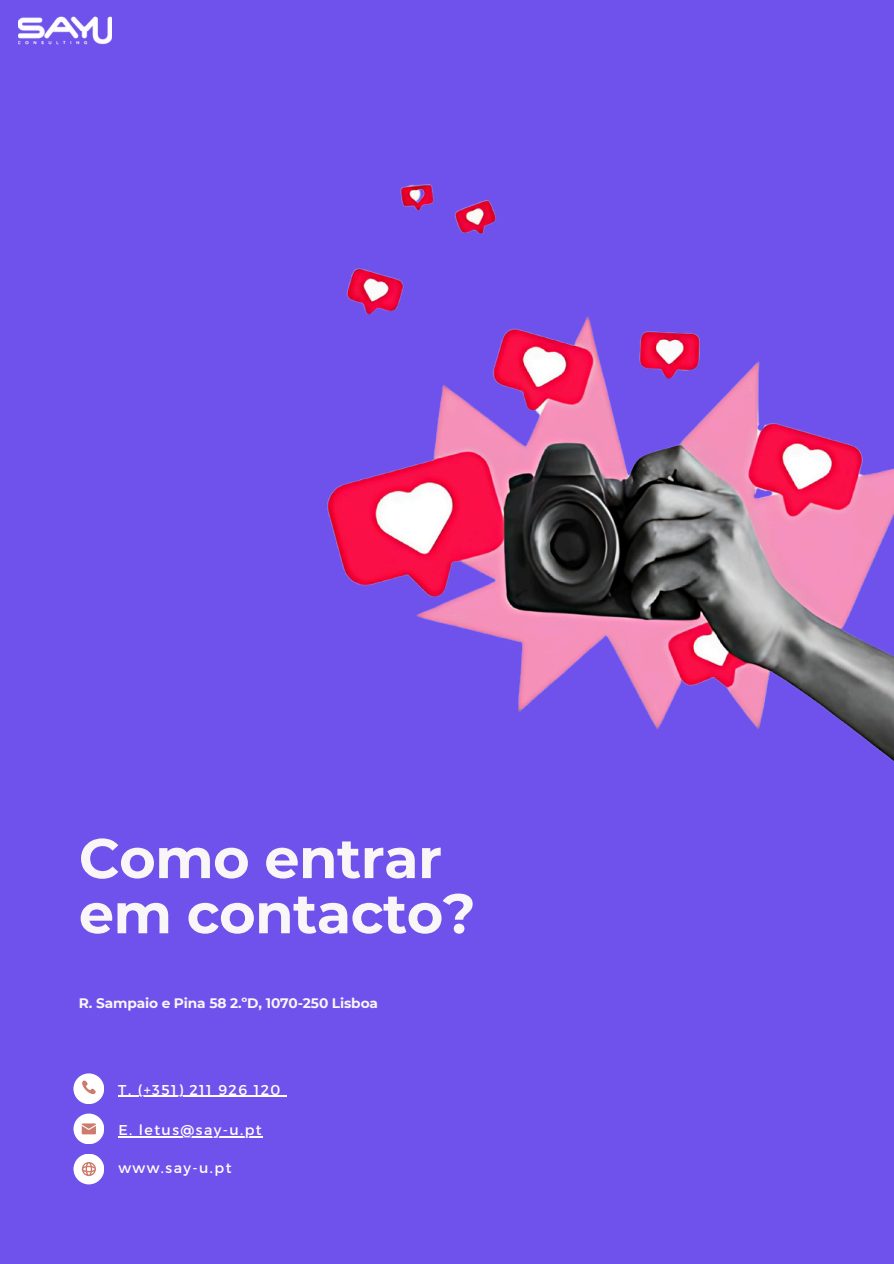
<style>
.page{position:relative;width:894px;height:1264px;background:#fff}
.page>*{position:absolute;margin:0;border:0;box-sizing:border-box;transform-origin:0 0}
.t1{font:700 55.8px/55.2px "Montserrat";letter-spacing:-.01em;color:#f8f6f7}
.t2{font:14.25px "Montserrat";letter-spacing:.1em;color:#fff}
.t3{font:700 13.8px "Montserrat";letter-spacing:-.01em;color:#f8f6f7}
</style>
<div class="page">
<div style="left:0;top:0;width:893px;height:1263px;background:#6f52eb"></div>
<div style="left:73px;top:1073px;width:31px;height:31px;background:#fff;border-radius:50%"></div>
<div style="left:73px;top:1113px;width:31px;height:31px;background:#fff;border-radius:50%"></div>
<div style="left:73px;top:1153px;width:31px;height:31px;background:#fff;border-radius:50%"></div>
<svg style="left:82px;top:1080px;width:14px;height:14px"></svg>
<svg style="left:82px;top:1123px;width:14px;height:11px"></svg>
<svg style="left:82px;top:1162px;width:14px;height:14px"></svg>
<hr style="left:118px;top:1095px;width:164px;height:1px;background:#fff">
<hr style="left:118px;top:1135px;width:145px;height:2px;background:#fff">
<img style="left:327px;top:184px;width:566px;height:577px">
<img style="left:18px;top:16px;width:93px;height:29px">
<p class="t1" style="left:79px;top:830px;width:398px">Como entrar em contacto?</p>
<p class="t3" style="left:79px;top:994px;width:300px">R. Sampaio e Pina 58 2.ºD, 1070-250 Lisboa</p>
<p class="t2" style="left:118px;top:1080px;width:163px">T. (+351) 211 926 120</p>
<p class="t2" style="left:118px;top:1120px;width:145px">E. letus@say-u.pt</p>
<p class="t2" style="left:118px;top:1159px;width:114px">www.say-u.pt</p>
</div>
